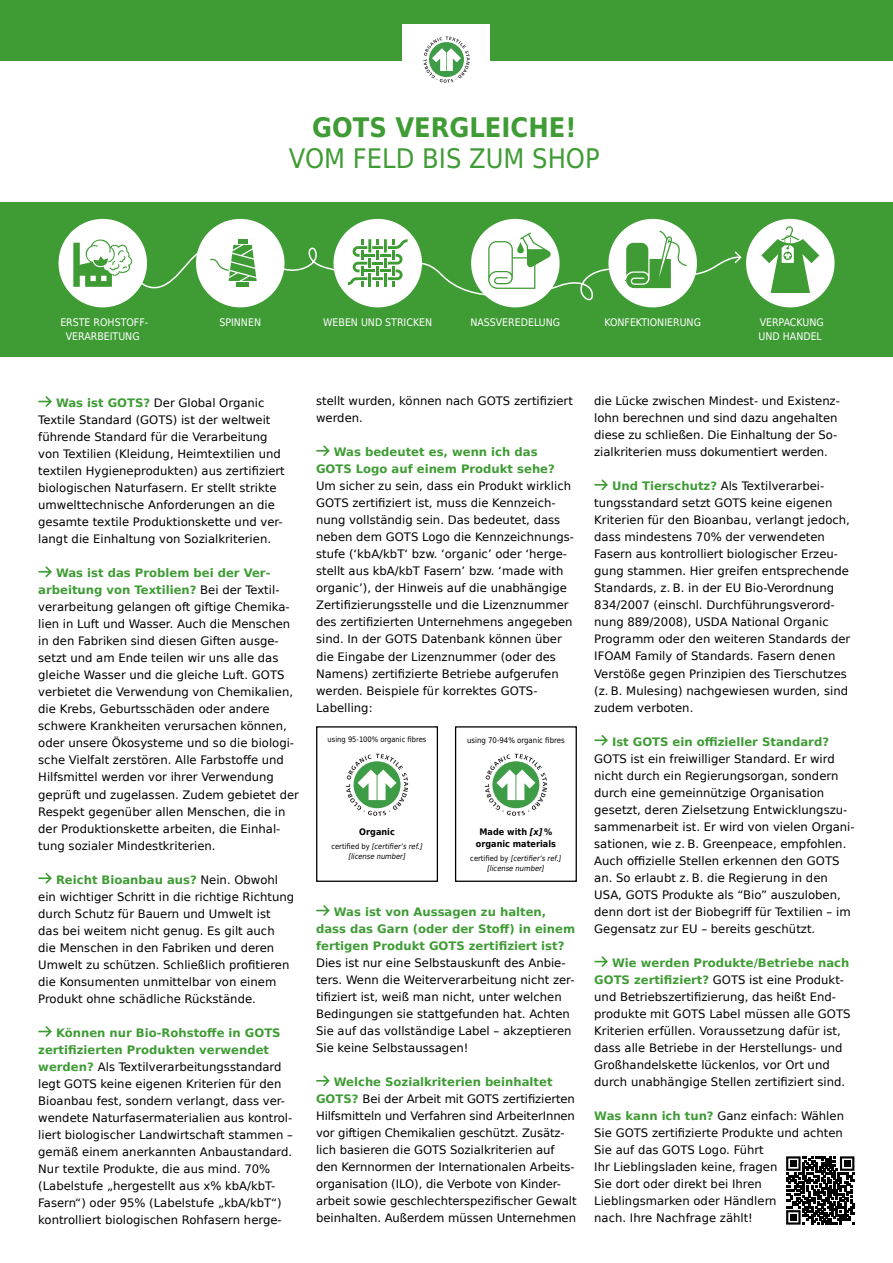
<style>
.page{position:relative;width:893px;height:1263px;background:#fff}
.page>*{position:absolute;margin:0;border:0;box-sizing:border-box;transform-origin:0 0}
.t1{font:27px "DejaVu Sans Condensed";color:#3f9c35}
.t2{font:700 27px "DejaVu Sans Condensed";color:#3f9c35}
.t3{font:11.7px/17.1px "DejaVu Sans";color:#000}
.t4{font:700 11.7px/17.1px "DejaVu Sans";color:#3f9c35;text-align:center}
.t5{font:10.5px/13.5px "DejaVu Sans Condensed";color:#fff;text-align:center}
.t6{font:700 9px/12px "DejaVu Sans Condensed";color:#000;text-align:center}
.t7{font:7.8px "DejaVu Sans Condensed";color:#000}
.t8{font:italic 7.5px/10.5px "DejaVu Sans Condensed";color:#000;text-align:center}
.t9{font:7.5px "DejaVu Sans Condensed";color:#000}
.s1{font-weight:700;color:#3f9c35}
.s2{font-style:normal}
.s3{font-style:italic}
</style>
<div class="page">
<div style="left:0;top:202px;width:893px;height:155px;background:#3f9c35"></div>
<div style="left:0;top:0;width:893px;height:60px;background:#3f9c35"></div>
<div style="left:403px;top:24px;width:87px;height:71px;background:#fff"></div>
<svg style="left:423px;top:36px;width:47px;height:47px"></svg>
<div style="left:746px;top:219px;width:88px;height:88px;background:#fff;border-radius:50%"></div>
<svg style="left:761px;top:226px;width:58px;height:67px"></svg>
<div style="left:608px;top:219px;width:89px;height:88px;background:#fff;border-radius:50%"></div>
<div style="left:471px;top:219px;width:89px;height:88px;background:#fff;border-radius:50%"></div>
<div style="left:333px;top:219px;width:89px;height:88px;background:#fff;border-radius:50%"></div>
<div style="left:196px;top:219px;width:88px;height:88px;background:#fff;border-radius:50%"></div>
<div style="left:59px;top:219px;width:88px;height:88px;background:#fff;border-radius:50%"></div>
<svg style="left:73px;top:231px;width:669px;height:77px"></svg>
<svg style="left:38px;top:396px;width:14px;height:11px"></svg>
<svg style="left:38px;top:566px;width:14px;height:11px"></svg>
<svg style="left:38px;top:873px;width:14px;height:11px"></svg>
<svg style="left:38px;top:1026px;width:14px;height:11px"></svg>
<svg style="left:316px;top:445px;width:14px;height:11px"></svg>
<svg style="left:316px;top:905px;width:14px;height:11px"></svg>
<svg style="left:316px;top:1075px;width:14px;height:11px"></svg>
<svg style="left:594px;top:479px;width:14px;height:11px"></svg>
<svg style="left:594px;top:735px;width:14px;height:11px"></svg>
<svg style="left:594px;top:956px;width:14px;height:11px"></svg>
<svg style="left:346px;top:754px;width:62px;height:62px"></svg>
<div style="left:316px;top:726px;width:122px;height:156px;border:1px solid #000"></div>
<svg style="left:485px;top:754px;width:62px;height:62px"></svg>
<div style="left:455px;top:726px;width:122px;height:156px;border:1px solid #000"></div>
<svg style="left:786px;top:1156px;width:68px;height:68px"></svg>
<h1 class="t2" style="left:312px;top:105px;width:266px">GOTS VERGLEICHE!</h1>
<h1 class="t1" style="left:289px;top:135px;width:312px">VOM FELD BIS ZUM SHOP</h1>
<p class="t5" style="left:60px;top:316px;width:88px">ERSTE ROHSTOFF-<br>VERARBEITUNG</p>
<p class="t5" style="left:219px;top:316px;width:43px">SPINNEN</p>
<p class="t5" style="left:323px;top:316px;width:111px">WEBEN UND STRICKEN</p>
<p class="t5" style="left:470px;top:316px;width:91px">NASSVEREDELUNG</p>
<p class="t5" style="left:604px;top:316px;width:98px">KONFEKTIONIERUNG</p>
<p class="t5" style="left:758px;top:316px;width:67px;text-align:left">VERPACKUNG<br>UND HANDEL</p>
<p class="t3" style="left:38px;top:393px;width:248px;text-indent:18px"><span class="s1">Was ist GOTS?</span> Der Global Organic Textile Standard (GOTS) ist der weltweit führende Standard für die Verarbeitung von Textilien (Kleidung, Heimtextilien und textilen Hygieneprodukten) aus zertifiziert biologischen Naturfasern. Er stellt strikte umwelttechnische Anforderungen an die gesamte textile Produktionskette und ver&shy;langt die Einhaltung von Sozialkriterien.</p>
<p class="t3" style="left:38px;top:564px;width:262px;text-indent:18px"><span class="s1">Was ist das Problem bei der Ver&shy;arbeitung von Textilien?</span> Bei der Textil&shy;verarbeitung gelangen oft giftige Chemika&shy;lien in Luft und Wasser. Auch die Menschen in den Fabriken sind diesen Giften ausge&shy;setzt und am Ende teilen wir uns alle das gleiche Wasser und die gleiche Luft. GOTS verbietet die Verwendung von Chemikalien, die Krebs, Geburtsschäden oder andere schwere Krankheiten verursachen können, oder unsere Ökosysteme und so die biologi&shy;sche Vielfalt zerstören. Alle Farbstoffe und Hilfsmittel werden vor ihrer Verwendung geprüft und zugelassen. Zudem gebietet der Respekt gegenüber allen Menschen, die in der Produktionskette arbeiten, die Einhal&shy;tung sozialer Mindestkriterien.</p>
<p class="t3" style="left:38px;top:870px;width:258px;text-indent:18px"><span class="s1">Reicht Bioanbau aus?</span> Nein. Obwohl ein wichtiger Schritt in die richtige Richtung durch Schutz für Bauern und Umwelt ist<br>das bei weitem nicht genug. Es gilt auch die Menschen in den Fabriken und deren Umwelt zu schützen. Schließlich profitieren die Konsumenten unmittelbar von einem Produkt ohne schädliche Rückstände.</p>
<p class="t3" style="left:38px;top:1023px;width:256px;text-indent:18px"><span class="s1">Können nur Bio-Rohstoffe in GOTS zertifizierten Produkten verwendet werden?</span> Als Textilverarbeitungsstandard legt GOTS keine eigenen Kriterien für den Bioanbau fest, sondern verlangt, dass ver&shy;wendete Naturfasermaterialien aus kontrol&shy;liert biologischer Landwirtschaft stammen – gemäß einem anerkannten Anbaustandard.<br>Nur textile Produkte, die aus mind. 70% (Labelstufe „hergestellt aus x% kbA/kbT-Fasern“) oder 95% (Labelstufe „kbA/kbT“) kontrolliert biologischen Rohfasern herge-</p>
<p class="t3" style="left:316px;top:392px;width:258px">stellt wurden, können nach GOTS zertifiziert werden.</p>
<p class="t4" style="left:316px;top:443px;width:240px">Was bedeutet es, wenn ich das<br>GOTS Logo auf einem Produkt sehe?</p>
<p class="t3" style="left:316px;top:477px;width:259px">Um sicher zu sein, dass ein Produkt wirklich GOTS zertifiziert ist, muss die Kennzeich&shy;nung vollständig sein. Das bedeutet, dass neben dem GOTS Logo die Kennzeichnungs&shy;stufe (‘kbA/kbT‘ bzw. ‘organic’ oder ‘herge&shy;stellt aus kbA/kbT Fasern’ bzw. ‘made with organic’), der Hinweis auf die unabhängige Zertifizierungsstelle und die Lizenznummer des zertifizierten Unternehmens angegeben sind. In der GOTS Datenbank können über die Eingabe der Lizenznummer (oder des Namens) zertifizierte Betriebe aufgerufen werden. Beispiele für korrektes GOTS-Labelling:</p>
<p class="t9" style="left:328px;top:733px;width:100px">using 95-100% organic fibres</p>
<p class="t6" style="left:359px;top:825px;width:37px">Organic</p>
<p class="t8" style="left:331px;top:840px;width:93px"><span class="s2">certified by</span> [certifier’s ref.] [license number]</p>
<p class="t7" style="left:467px;top:733px;width:99px">using 70-94% organic fibres</p>
<p class="t6" style="left:476px;top:825px;width:82px">Made with <span class="s3">[x]</span> % organic materials</p>
<p class="t8" style="left:470px;top:852px;width:93px"><span class="s2">certified by</span> [certifier’s ref.] [license number]</p>
<p class="t4" style="left:316px;top:903px;width:261px;text-align:left;text-indent:18px">Was ist von Aussagen zu halten, dass das Garn (oder der Stoff) in einem fertigen Produkt GOTS zertifiziert ist?</p>
<p class="t3" style="left:316px;top:954px;width:260px">Dies ist nur eine Selbstauskunft des Anbie&shy;ters. Wenn die Weiterverarbeitung nicht zer&shy;tifiziert ist, weiß man nicht, unter welchen Bedingungen sie stattgefunden hat. Achten Sie auf das vollständige Label – akzeptieren Sie keine Selbstaussagen!</p>
<p class="t3" style="left:316px;top:1073px;width:262px;text-indent:18px"><span class="s1">Welche Sozialkriterien beinhaltet GOTS?</span> Bei der Arbeit mit GOTS zertifizierten Hilfsmitteln und Verfahren sind ArbeiterInnen vor giftigen Chemikalien geschützt. Zusätz&shy;lich basieren die GOTS Sozialkriterien auf den Kernnormen der Internationalen Arbeits&shy;organisation (ILO), die Verbote von Kinder&shy;arbeit sowie geschlechterspezifischer Gewalt beinhalten. Außerdem müssen Unternehmen</p>
<p class="t3" style="left:594px;top:392px;width:247px">die Lücke zwischen Mindest- und Existenz&shy;lohn berechnen und sind dazu angehalten diese zu schließen. Die Einhaltung der So&shy;zialkriterien muss dokumentiert werden.</p>
<p class="t3" style="left:594px;top:477px;width:258px;text-indent:18px"><span class="s1">Und Tierschutz?</span> Als Textilverarbei&shy;tungsstandard setzt GOTS keine eigenen Kriterien für den Bioanbau, verlangt jedoch, dass mindestens 70% der verwendeten Fasern aus kontrolliert biologischer Erzeu&shy;gung stammen. Hier greifen entsprechende Standards, z. B. in der EU Bio-Verordnung 834/2007 (einschl. Durchführungsverord&shy;nung 889/2008), USDA National Organic Programm oder den weiteren Standards der IFOAM Family of Standards. Fasern denen Verstöße gegen Prinzipien des Tierschutzes (z. B. Mulesing) nachgewiesen wurden, sind zudem verboten.</p>
<p class="t4" style="left:612px;top:732px;width:219px">Ist GOTS ein offizieller Standard?</p>
<p class="t3" style="left:594px;top:749px;width:262px">GOTS ist ein freiwilliger Standard. Er wird nicht durch ein Regierungsorgan, sondern durch eine gemeinnützige Organisation gesetzt, deren Zielsetzung Entwicklungszu&shy;sammenarbeit ist. Er wird von vielen Organi&shy;sationen, wie z. B. Greenpeace, empfohlen.<br>Auch offizielle Stellen erkennen den GOTS an. So erlaubt z. B. die Regierung in den USA, GOTS Produkte als “Bio” auszuloben, denn dort ist der Biobegriff für Textilien – im Gegensatz zur EU – bereits geschützt.</p>
<p class="t3" style="left:594px;top:954px;width:258px;text-indent:18px"><span class="s1">Wie werden Produkte/Betriebe nach GOTS zertifiziert?</span> GOTS ist eine Produkt&shy;und Betriebszertifizierung, das heißt End&shy;produkte mit GOTS Label müssen alle GOTS Kriterien erfüllen. Voraussetzung dafür ist, dass alle Betriebe in der Herstellungs- und Großhandelskette lückenlos, vor Ort und durch unabhängige Stellen zertifiziert sind.</p>
<p class="t3" style="left:594px;top:1107px;width:251px"><span class="s1">Was kann ich tun?</span> Ganz einfach: Wählen Sie GOTS zertifizierte Produkte und achten Sie auf das GOTS Logo. Führt<br>Ihr Lieblingsladen keine, fragen<br>Sie dort oder direkt bei Ihren Lieblingsmarken oder Händlern<br>nach. Ihre Nachfrage zählt!</p>
</div>
